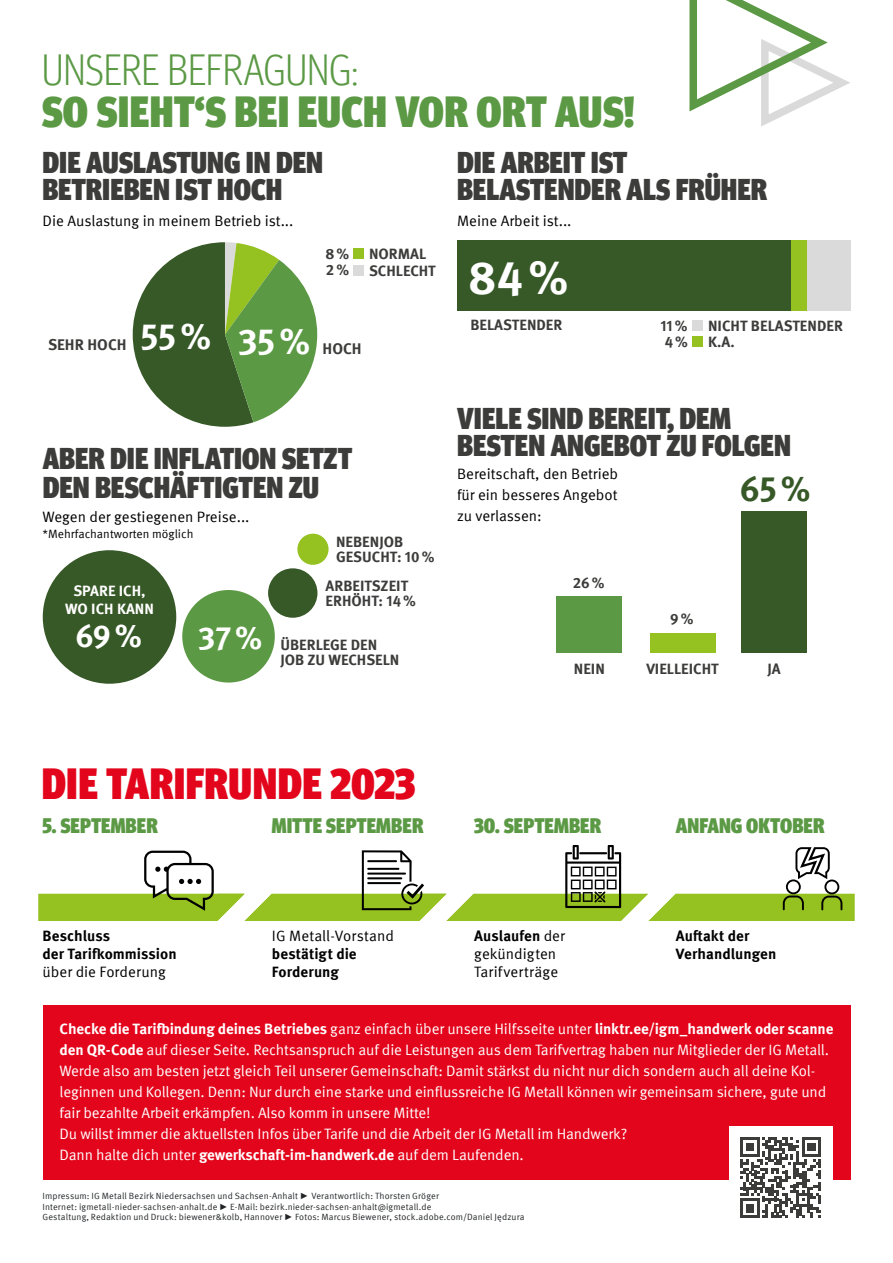
<style>
.page{position:relative;width:893px;height:1263px;background:#fff}
.page>*{position:absolute;margin:0;border:0;box-sizing:border-box;transform-origin:0 0}
.t1{font:700 46.95px "Meta IGM";color:#fff}
.t2{font:900 condensed 43.5px "Meta Head IGM";letter-spacing:.01em;color:#5b9945}
.t3{font:900 condensed 43.5px "Meta Head IGM";letter-spacing:.01em;color:#e3051b}
.t4{font:300 condensed 43.5px "Meta Head IGM";color:#5b9945}
.t5{font:700 36.15px "Meta IGM";color:#fff}
.t6{font:700 34.95px "Meta IGM";color:#375827}
.t7{font:700 31.95px "Meta IGM";color:#fff}
.t8{font:900 condensed 30px/27px "Meta Head IGM";color:#3c3c3b}
.t9{font:900 condensed 21px "Meta Head IGM";letter-spacing:.005em;color:#5b9945}
.t10{font:700 15.6px "Meta IGM";color:#3c3c3b}
.t11{font:15px/21px "Meta IGM";letter-spacing:-.01em;color:#fff}
.t12{font:15px/18px "Meta IGM";color:#000}
.t13{font:700 15px/16.5px "Meta IGM";color:#3c3c3b}
.t14{font:700 15px/18px "Meta IGM";color:#000}
.t15{font:700 15px/18px "Meta IGM";color:#fff;text-align:center}
.t16{font:12px "Meta IGM";color:#000}
.t17{font:9px/10.8px "Meta IGM";letter-spacing:.015em;color:#222527}
.s1{font-weight:700}
.s2{font-family:"Arial";font-weight:700}
</style>
<div class="page">
<div style="left:43px;top:1005px;width:807px;height:174px;background:#e3051b"></div>
<div style="left:729px;top:1126px;width:103px;height:103px;background:#fff"></div>
<svg style="left:740px;top:1137px;width:81px;height:81px"></svg>
<svg style="left:689px;top:0;width:161px;height:127px"></svg>
<svg style="left:38px;top:845px;width:817px;height:76px"></svg>
<div style="left:43px;top:550px;width:133px;height:134px;background:#375827;border-radius:50%"></div>
<div style="left:182px;top:590px;width:93px;height:92px;background:#5c9944;border-radius:50%"></div>
<div style="left:268px;top:568px;width:49px;height:50px;background:#375827;border-radius:50%"></div>
<div style="left:297px;top:534px;width:32px;height:31px;background:#95c121;border-radius:50%"></div>
<div style="left:353px;top:249px;width:11px;height:10px;background:#95c121"></div>
<div style="left:353px;top:265px;width:11px;height:10px;background:#dadada"></div>
<svg style="left:133px;top:242px;width:184px;height:185px"></svg>
<div style="left:741px;top:512px;width:66px;height:141px;background:#375827"></div>
<div style="left:650px;top:633px;width:65px;height:20px;background:#95c121"></div>
<div style="left:557px;top:596px;width:65px;height:57px;background:#5b9945"></div>
<div style="left:457px;top:241px;width:334px;height:70px;background:#375827"></div>
<div style="left:791px;top:241px;width:16px;height:70px;background:#95c121"></div>
<div style="left:807px;top:241px;width:43px;height:70px;background:#dadada"></div>
<div style="left:692px;top:320px;width:11px;height:11px;background:#dadada"></div>
<div style="left:692px;top:337px;width:11px;height:10px;background:#95c121"></div>
<h2 class="t4" style="left:42px;top:39px;width:318px">UNSERE BEFRAGUNG:</h2>
<h2 class="t2" style="left:42px;top:77px;width:594px">SO SIEHT‘S BEI EUCH VOR ORT AUS!</h2>
<h3 class="t8" style="left:43px;top:147px;width:282px">DIE AUSLASTUNG IN DEN<br>BETRIEBEN IST HOCH</h3>
<p class="t12" style="left:43px;top:211px;width:252px">Die Auslastung in meinem Betrieb ist...</p>
<p class="t13" style="left:325px;top:245px;width:25px">8%<br>2%</p>
<p class="t13" style="left:369px;top:245px;width:68px">NORMAL<br>SCHLECHT</p>
<p class="t10" style="left:48px;top:332px;width:80px">SEHR HOCH</p>
<h3 class="t5" style="left:141px;top:310px;width:171px">55% 35%</h3>
<p class="t10" style="left:323px;top:336px;width:41px">HOCH</p>
<h3 class="t8" style="left:43px;top:442px;width:311px;line-height:28.5px">ABER DIE INFLATION SETZT<br>DEN BESCHÄFTIGTEN ZU</h3>
<p class="t12" style="left:43px;top:507px;width:208px">Wegen der gestiegenen Preise...</p>
<p class="t16" style="left:43px;top:524px;width:153px">*Mehrfachantworten möglich</p>
<p class="t13" style="left:336px;top:533px;width:100px;line-height:15px">NEBENJOB<br>GESUCHT: 10%</p>
<p class="t15" style="left:65px;top:581px;width:90px">SPARE ICH,<br>WO ICH KANN</p>
<p class="t13" style="left:326px;top:577px;width:92px;line-height:15px">ARBEITSZEIT<br>ERHÖHT: 14%</p>
<h3 class="t7" style="left:75px;top:611px;width:68px">69%</h3>
<h3 class="t7" style="left:198px;top:612px;width:66px">37%</h3>
<p class="t13" style="left:280px;top:636px;width:120px;line-height:15px">ÜBERLEGE DEN<br>JOB ZU WECHSELN</p>
<h3 class="t8" style="left:457px;top:147px;width:312px">DIE ARBEIT IST<br>BELASTENDER ALS FRÜHER</h3>
<p class="t12" style="left:457px;top:211px;width:116px">Meine Arbeit ist...</p>
<h1 class="t1" style="left:468px;top:241px;width:102px">84%</h1>
<p class="t13" style="left:470px;top:316px;width:94px">BELASTENDER</p>
<p class="t13" style="left:660px;top:316px;width:29px">11%<br>4%</p>
<p class="t13" style="left:708px;top:316px;width:136px">NICHT BELASTENDER<br>K.A.</p>
<h3 class="t8" style="left:457px;top:403px;width:335px">VIELE SIND BEREIT, DEM<br>BESTEN ANGEBOT ZU FOLGEN</h3>
<p class="t12" style="left:457px;top:463px;width:162px;line-height:21px;text-align:justify">Bereitschaft, den Betrieb für ein besseres Angebot zu verlassen:</p>
<h3 class="t6" style="left:740px;top:461px;width:72px">65%</h3>
<p class="t13" style="left:573px;top:574px;width:33px">26%</p>
<p class="t13" style="left:574px;top:660px;width:33px">NEIN</p>
<p class="t13" style="left:670px;top:610px;width:25px">9%</p>
<p class="t13" style="left:646px;top:660px;width:74px">VIELLEICHT</p>
<p class="t13" style="left:767px;top:660px;width:15px">JA</p>
<h2 class="t3" style="left:42px;top:749px;width:375px">DIE TARIFRUNDE 2023</h2>
<h3 class="t9" style="left:43px;top:809px;width:117px">5. SEPTEMBER</h3>
<h3 class="t9" style="left:272px;top:809px;width:153px">MITTE SEPTEMBER</h3>
<h3 class="t9" style="left:474px;top:809px;width:128px">30. SEPTEMBER</h3>
<h3 class="t9" style="left:676px;top:809px;width:150px">ANFANG OKTOBER</h3>
<p class="t14" style="left:43px;top:926px;width:136px">Beschluss<br>der Tarifkommission</p>
<p class="t12" style="left:43px;top:962px;width:125px">über die Forderung</p>
<p class="t12" style="left:272px;top:926px;width:124px">IG Metall-Vorstand</p>
<p class="t14" style="left:272px;top:944px;width:86px">bestätigt die<br>Forderung</p>
<p class="t12" style="left:474px;top:926px;width:92px"><span class="s1">Auslaufen</span> der gekündigten<br>Tarifverträge</p>
<p class="t14" style="left:676px;top:926px;width:102px">Auftakt der<br>Verhandlungen</p>
<p class="t11" style="left:60px;top:1017px;width:775px"><span class="s1">Checke die Tarifbindung deines Betriebes</span> ganz einfach über unsere Hilfsseite unter <span class="s1">linktr.ee/igm_handwerk oder scanne den QR-Code</span> auf dieser Seite. Rechtsanspruch auf die Leistungen aus dem Tarifvertrag haben nur Mitglieder der IG Metall.<br>Werde also am besten jetzt gleich Teil unserer Gemeinschaft: Damit stärkst du nicht nur dich sondern auch all deine Kol&shy;leginnen und Kollegen. Denn: Nur durch eine starke und einflussreiche IG Metall können wir gemeinsam sichere, gute und fair bezahlte Arbeit erkämpfen. Also komm in unsere Mitte!<br>Du willst immer die aktuellsten Infos über Tarife und die Arbeit der IG Metall im Handwerk?<br>Dann halte dich unter <span class="s1">gewerkschaft-im-handwerk.de</span> auf dem Laufenden.</p>
<p class="t17" style="left:43px;top:1190px;width:484px">Impressum: IG Metall Bezirk Niedersachsen und Sachsen-Anhalt <span class="s2">►</span> Verantwortlich: Thorsten Gröger<br>Internet: igmetall-nieder-sachsen-anhalt.de <span class="s2">►</span> E-Mail: bezirk.nieder-sachsen-anhalt@igmetall.de<br>Gestaltung, Redaktion und Druck: biewener&amp;kolb, Hannover <span class="s2">►</span> Fotos: Marcus Biewener, stock.adobe.com/Daniel Jędzura</p>
</div>
